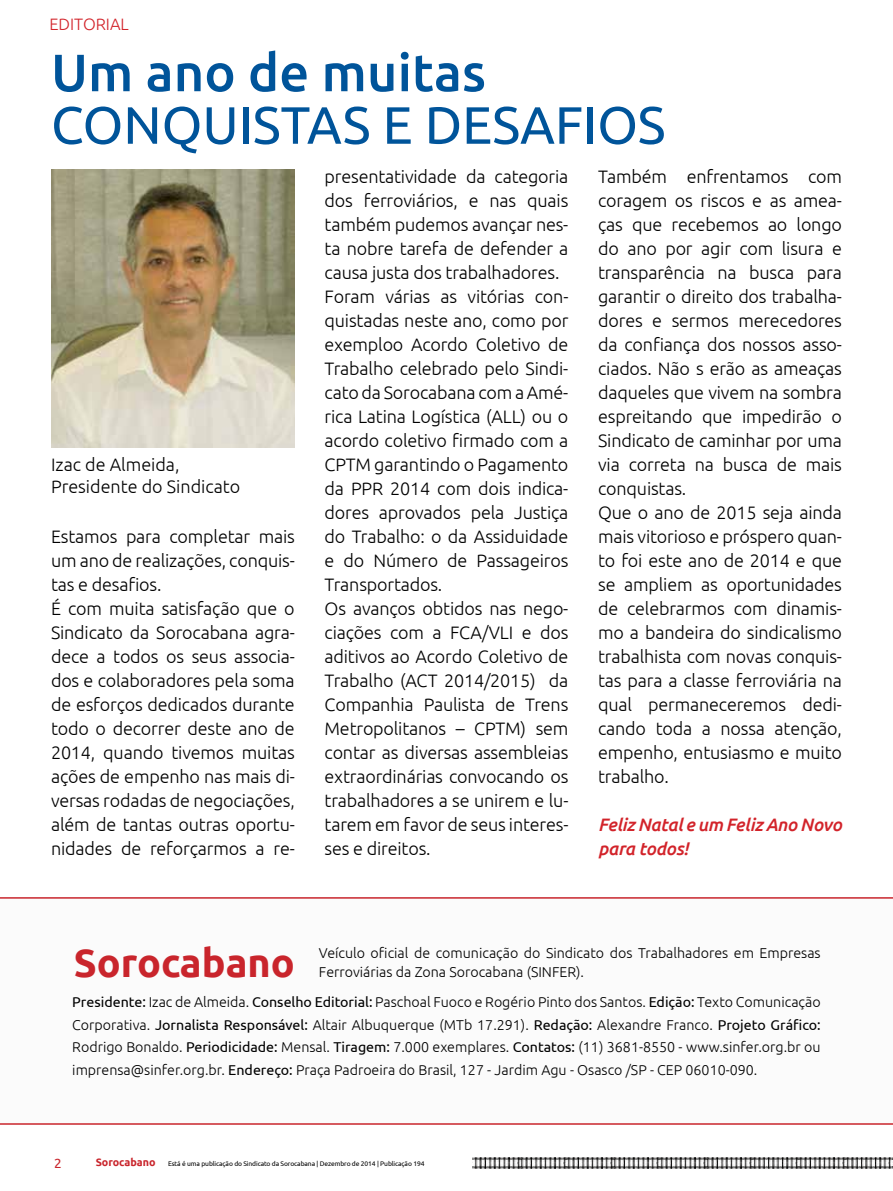
<style>
.page{position:relative;width:893px;height:1191px;background:#fff}
.page>*{position:absolute;margin:0;border:0;box-sizing:border-box;transform-origin:0 0}
.t1{font:52.5px "Ubuntu";color:#00549a}
.t2{font:500 52.5px "Ubuntu";color:#00549a}
.t3{font:700 39.6px "Ubuntu";color:#c9252c}
.t4{font:300 18px/24px "Ubuntu";letter-spacing:-.01em;color:#000}
.t5{font:italic 500 18px/24px "Ubuntu";letter-spacing:-.01em;color:#d2232a}
.t6{font:300 16.5px "Ubuntu";color:#d2232a}
.t7{font:300 14.25px/22.5px "Ubuntu";color:#000}
.t8{font:13.5px "Ubuntu";color:#c9252c}
.t9{font:6.75px "Ubuntu";letter-spacing:-.015em;color:#000}
.s1{font-weight:400}
.s2{font-weight:700;font-size:10.65px;color:#c9252c}
</style>
<div class="page">
<img style="left:521px;top:1157px;width:44px;height:12px">
<img style="left:707px;top:1157px;width:44px;height:12px">
<img style="left:614px;top:1157px;width:44px;height:12px">
<img style="left:800px;top:1157px;width:44px;height:12px">
<img style="left:565px;top:1157px;width:49px;height:12px">
<img style="left:751px;top:1157px;width:49px;height:12px">
<img style="left:658px;top:1157px;width:49px;height:12px">
<img style="left:472px;top:1157px;width:49px;height:12px">
<img style="left:844px;top:1157px;width:48px;height:12px">
<svg style="left:0;top:897px;width:892px;height:227px"></svg>
<img style="left:51px;top:169px;width:244px;height:278px">
<p class="t6" style="left:49px;top:14px;width:10px">editorial</p>
<h1 class="t2" style="left:51px;top:39px;width:436px">Um ano de muitas</h1>
<h1 class="t1" style="left:51px;top:93px;width:616px">conquistas e desafios</h1>
<p class="t4" style="left:51px;top:453px;width:191px;line-height:22.5px">Izac de Almeida,<br>Presidente do Sindicato</p>
<p class="t4" style="left:51px;top:524px;width:245px">Estamos para completar mais um ano de realizações, conquis&shy;tas e desafios.<br>É com muita satisfação que o<br>Sindicato da Sorocabana agra&shy;dece a todos os seus associa&shy;dos e colaboradores pela soma de esforços dedicados durante todo o decorrer deste ano de<br>2014, quando tivemos muitas ações de empenho nas mais di&shy;versas rodadas de negociações, além de tantas outras oportu&shy;nidades de reforçarmos a re-</p>
<p class="t4" style="left:325px;top:164px;width:245px">presentatividade da categoria dos ferroviários, e nas quais também pudemos avançar nes&shy;ta nobre tarefa de defender a causa justa dos trabalhadores.<br>Foram várias as vitórias con&shy;quistadas neste ano, como por exemploo Acordo Coletivo de<br>Trabalho celebrado pelo Sindi&shy;cato da Sorocabana com a Amé&shy;rica Latina Logística (ALL) ou o acordo coletivo firmado com a<br>CPTM garantindo o Pagamento da PPR 2014 com dois indica&shy;dores aprovados pela Justiça do Trabalho: o da Assiduidade e do Número de Passageiros<br>Transportados.<br>Os avanços obtidos nas nego&shy;ciações com a FCA/VLI e dos aditivos ao Acordo Coletivo de<br>Trabalho (ACT 2014/2015) da<br>Companhia Paulista de Trens<br>Metropolitanos – CPTM) sem contar as diversas assembleias extraordinárias convocando os trabalhadores a se unirem e lu&shy;tarem em favor de seus interes&shy;ses e direitos.</p>
<p class="t4" style="left:598px;top:164px;width:245px">Também enfrentamos com coragem os riscos e as amea&shy;ças que recebemos ao longo do ano por agir com lisura e transparência na busca para garantir o direito dos trabalha&shy;dores e sermos merecedores da confiança dos nossos asso&shy;ciados. Não s erão as ameaças daqueles que vivem na sombra espreitando que impedirão o<br>Sindicato de caminhar por uma via correta na busca de mais conquistas.<br>Que o ano de 2015 seja ainda mais vitorioso e próspero quan&shy;to foi este ano de 2014 e que se ampliem as oportunidades de celebrarmos com dinamis&shy;mo a bandeira do sindicalismo trabalhista com novas conquis&shy;tas para a classe ferroviária na qual permaneceremos dedi&shy;cando toda a nossa atenção, empenho, entusiasmo e muito trabalho.</p>
<p class="t5" style="left:598px;top:812px;width:245px">Feliz Natal e um Feliz Ano Novo para todos!</p>
<h2 class="t3" style="left:74px;top:938px;width:222px">Sorocabano</h2>
<p class="t7" style="left:319px;top:942px;width:503px;line-height:19.5px">Veículo oficial de comunicação do Sindicato dos Trabalhadores em Empresas<br>Ferroviárias da Zona Sorocabana (SINFER).</p>
<p class="t7" style="left:72px;top:990px;width:750px;text-align:justify"><span class="s1">Presidente:</span> Izac de Almeida. <span class="s1">Conselho Editorial:</span> Paschoal Fuoco e Rogério Pinto dos Santos. <span class="s1">Edição:</span> Texto Comunicação Corporativa. <span class="s1">Jornalista Responsável:</span> Altair Albuquerque (MTb 17.291). <span class="s1">Redação:</span> Alexandre Franco. <span class="s1">Projeto Gráfico:<br></span>Rodrigo Bonaldo. <span class="s1">Periodicidade:</span> Mensal. <span class="s1">Tiragem:</span> 7.000 exemplares. <span class="s1">Contatos:</span> (11) 3681-8550 - www.sinfer.org.br ou imprensa@sinfer.org.br. <span class="s1">Endereço:</span> Praça Padroeira do Brasil, 127 - Jardim Agu - Osasco /SP - CEP 06010-090.</p>
<p class="t8" style="left:54px;top:1154px;width:9px">2</p>
<p class="t9" style="left:96px;top:1159px;width:330px"><span class="s2">Sorocabano</span> Está é uma publicação do Sindicato da Sorocabana | Dezembro de 2014 | Publicação 194</p>
</div>
